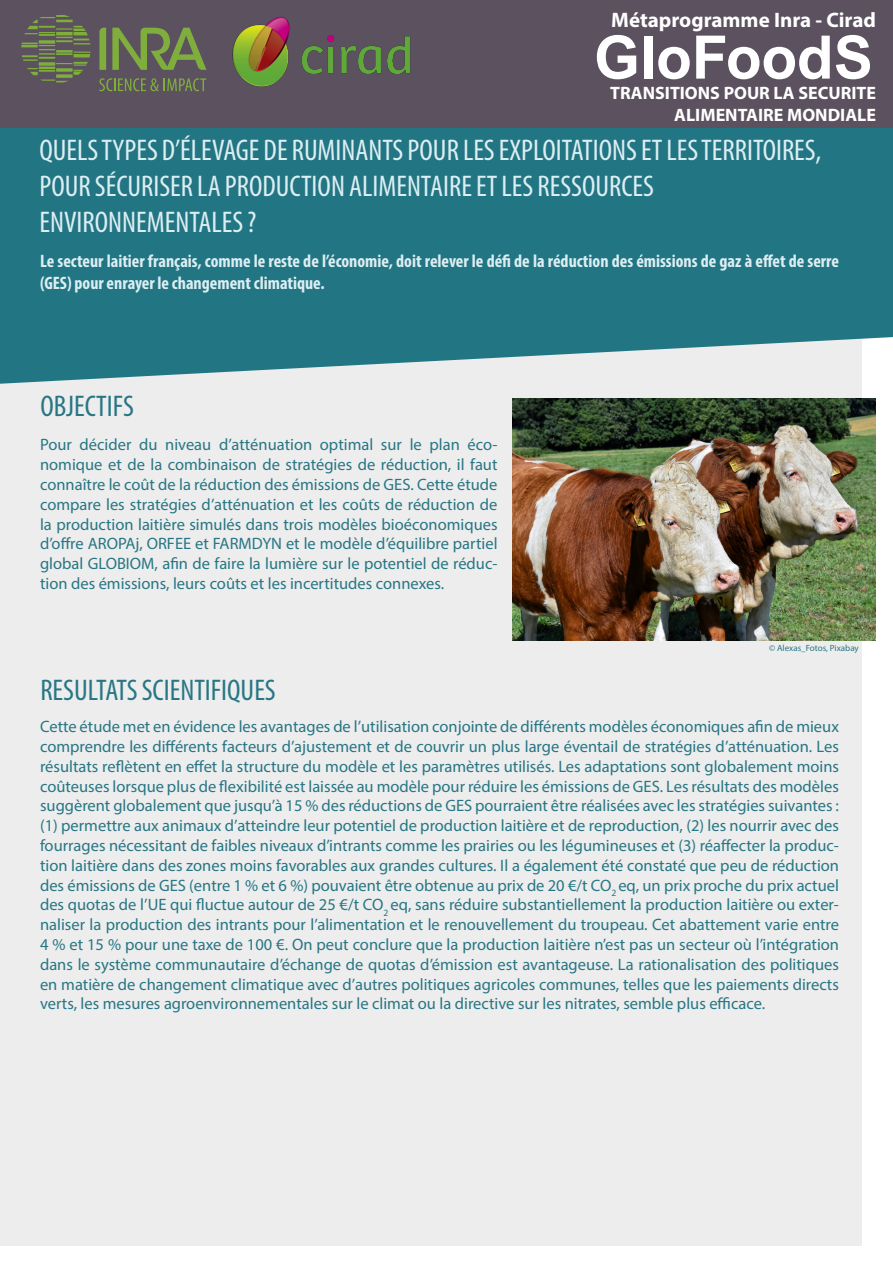
<style>
.page{position:relative;width:893px;height:1263px;background:#fff}
.page>*{position:absolute;margin:0;border:0;box-sizing:border-box;transform-origin:0 0}
.t1{font:700 60px "Arial Nova";color:#fff}
.t2{font:condensed 30px/36px "Myriad Pro";color:#ddeef3}
.t3{font:condensed 30px "Myriad Pro";color:#287685}
.t4{font:700 21px "Myriad Pro";color:#fff}
.t5{font:700 condensed 18px/21.6px "Myriad Pro";color:#ddeef3}
.t6{font:700 18px "Myriad Pro";color:#fff}
.t7{font:16.5px/19.8px "Myriad Pro";color:#287685;text-align:justify}
.t8{font:9px "Myriad Pro";color:#287685}
</style>
<div class="page">
<div style="left:0;top:298px;width:861px;height:948px;background:#ecedec"></div>
<svg style="left:0;top:128px;width:893px;height:256px;background:#34808c"></svg>
<div style="left:0;top:0;width:893px;height:128px;background:#5c515f"></div>
<img style="left:512px;top:399px;width:363px;height:242px">
<svg style="left:99px;top:28px;width:107px;height:42px"></svg>
<svg style="left:21px;top:15px;width:70px;height:67px"></svg>
<svg style="left:99px;top:78px;width:107px;height:13px"></svg>
<img style="left:232px;top:17px;width:179px;height:70px">
<p class="t4" style="left:611px;top:6px;width:266px">Métaprogramme Inra - Cirad</p>
<p class="t1" style="left:594px;top:22px;width:280px">GloFoodS</p>
<p class="t6" style="left:610px;top:81px;width:267px">TRANSITIONS POUR LA SECURITE</p>
<p class="t6" style="left:674px;top:103px;width:203px">ALIMENTAIRE MONDIALE</p>
<p class="t2" style="left:39px;top:132px;width:783px">QUELS TYPES D’ÉLEVAGE DE RUMINANTS POUR LES EXPLOITATIONS ET LES TERRITOIRES,<br>POUR SÉCURISER LA PRODUCTION ALIMENTAIRE ET LES RESSOURCES</p>
<p class="t2" style="left:39px;top:204px;width:219px">ENVIRONNEMENTALES ?</p>
<p class="t5" style="left:40px;top:250px;width:800px">Le secteur laitier français, comme le reste de l’économie, doit relever le défi de la réduction des émissions de gaz à effet de serre (GES) pour enrayer le changement climatique.</p>
<p class="t3" style="left:40px;top:388px;width:95px">OBJECTIFS</p>
<p class="t7" style="left:40px;top:435px;width:459px">Pour décider du niveau d’atténuation optimal sur le plan éco&shy;nomique et de la combinaison de stratégies de réduction, il faut connaître le coût de la réduction des émissions de GES. Cette étude compare les stratégies d’atténuation et les coûts de réduction de la production laitière simulés dans trois modèles bioéconomiques d’offre AROPAj, ORFEE et FARMDYN et le modèle d’équilibre partiel global GLOBIOM, afin de faire la lumière sur le potentiel de réduc&shy;tion des émissions, leurs coûts et les incertitudes connexes.</p>
<p class="t3" style="left:40px;top:672px;width:237px">RESULTATS SCIENTIFIQUES</p>
<p class="t8" style="left:769px;top:642px;width:91px">© Alexas_Fotos, Pixabay</p>
<p class="t7" style="left:40px;top:716px;width:800px">Cette étude met en évidence les avantages de l’utilisation conjointe de différents modèles économiques afin de mieux comprendre les différents facteurs d’ajustement et de couvrir un plus large éventail de stratégies d’atténuation. Les résultats reflètent en effet la structure du modèle et les paramètres utilisés. Les adaptations sont globalement moins coûteuses lorsque plus de flexibilité est laissée au modèle pour réduire les émissions de GES. Les résultats des modèles suggèrent globalement que jusqu’à 15 % des réductions de GES pourraient être réalisées avec les stratégies suivantes : (1) permettre aux animaux d’atteindre leur potentiel de production laitière et de reproduction, (2) les nourrir avec des fourrages nécessitant de faibles niveaux d’intrants comme les prairies ou les légumineuses et (3) réaffecter la produc&shy;tion laitière dans des zones moins favorables aux grandes cultures. Il a également été constaté que peu de réduction des émissions de GES (entre 1 % et 6 %) pouvaient être obtenue au prix de 20 €/t CO<sub>2</sub> eq, un prix proche du prix actuel des quotas de l’UE qui fluctue autour de 25 €/t CO<sub>2</sub> eq, sans réduire substantiellement la production laitière ou exter&shy;naliser la production des intrants pour l’alimentation et le renouvellement du troupeau. Cet abattement varie entre 4 % et 15 % pour une taxe de 100 €. On peut conclure que la production laitière n’est pas un secteur où l’intégration dans le système communautaire d’échange de quotas d’émission est avantageuse. La rationalisation des politiques en matière de changement climatique avec d’autres politiques agricoles communes, telles que les paiements directs verts, les mesures agroenvironnementales sur le climat ou la directive sur les nitrates, semble plus efficace.</p>
</div>
